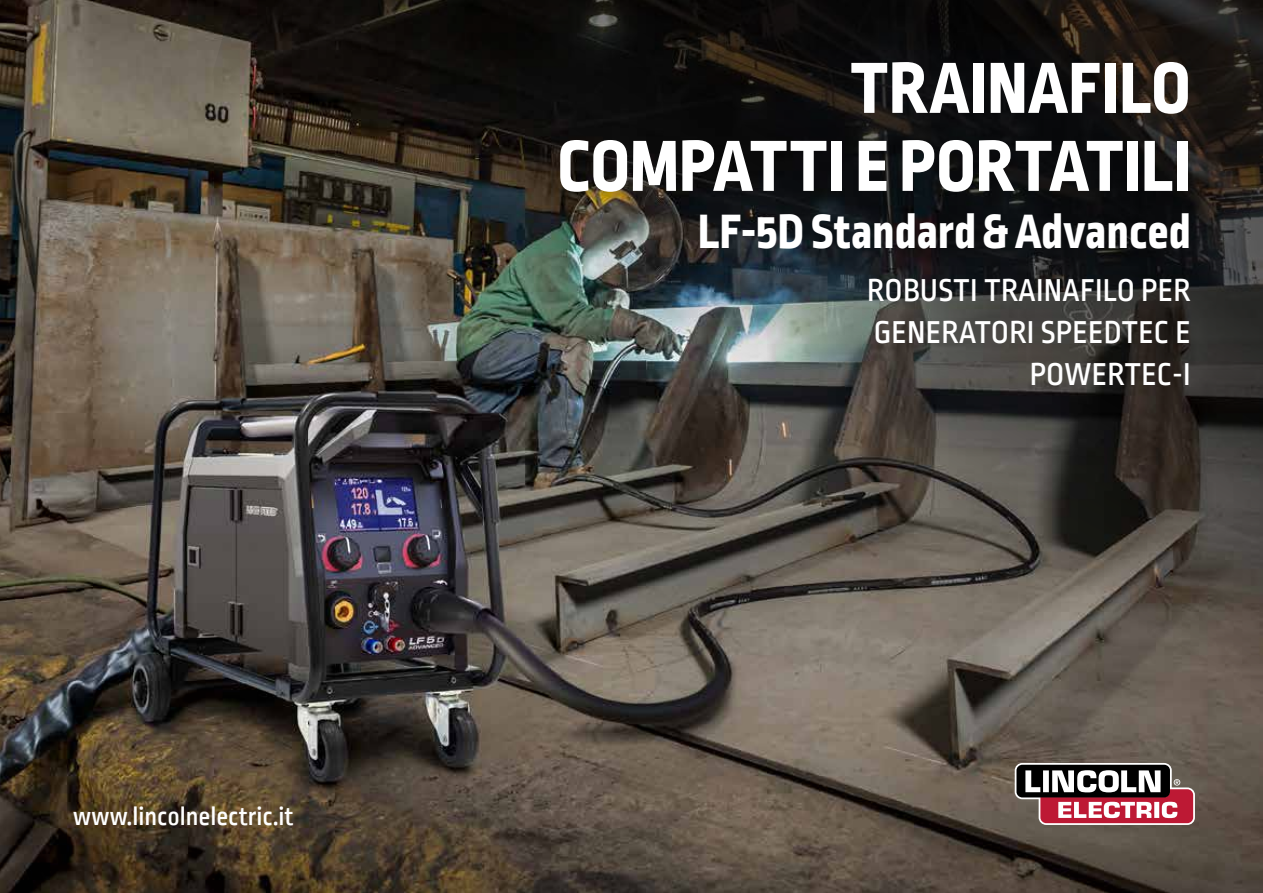
<style>
.page{position:relative;width:1263px;height:893px;background:#fff}
.page>*{position:absolute;margin:0;border:0;box-sizing:border-box;transform-origin:0 0}
.t1{font:800 76.35px/78px "Ropa Sans Pro";letter-spacing:.01em;color:#fff;text-align:right;scale:.96 1}
.t2{font:800 50.85px "Ropa Sans Pro";letter-spacing:.01em;color:#fff;scale:.96 1}
.t3{font:500 33.45px/42px "Ropa Sans Pro";letter-spacing:.01em;color:#fff;text-align:right;scale:.96 1}
.t4{font:500 27px "Ropa Sans PTT";color:#fff}
</style>
<div class="page">
<img style="left:0;top:0;width:73px;height:893px">
<img style="left:73px;top:0;width:1190px;height:893px">
<svg style="left:1015px;top:763px;width:180px;height:62px"></svg>
<p class="t4" style="left:73px;top:801px;width:222px">www.lincolnelectric.it</p>
<h1 class="t1" style="left:557px;top:53px;width:661px">TRAINAFILO<br>COMPATTI E PORTATILI</h1>
<h2 class="t2" style="left:698px;top:202px;width:515px">LF-5D Standard &amp; Advanced</h2>
<p class="t3" style="left:867px;top:271px;width:338px">ROBUSTI TRAINAFILO PER<br>GENERATORI SPEEDTEC E<br>POWERTEC-I</p>
</div>
